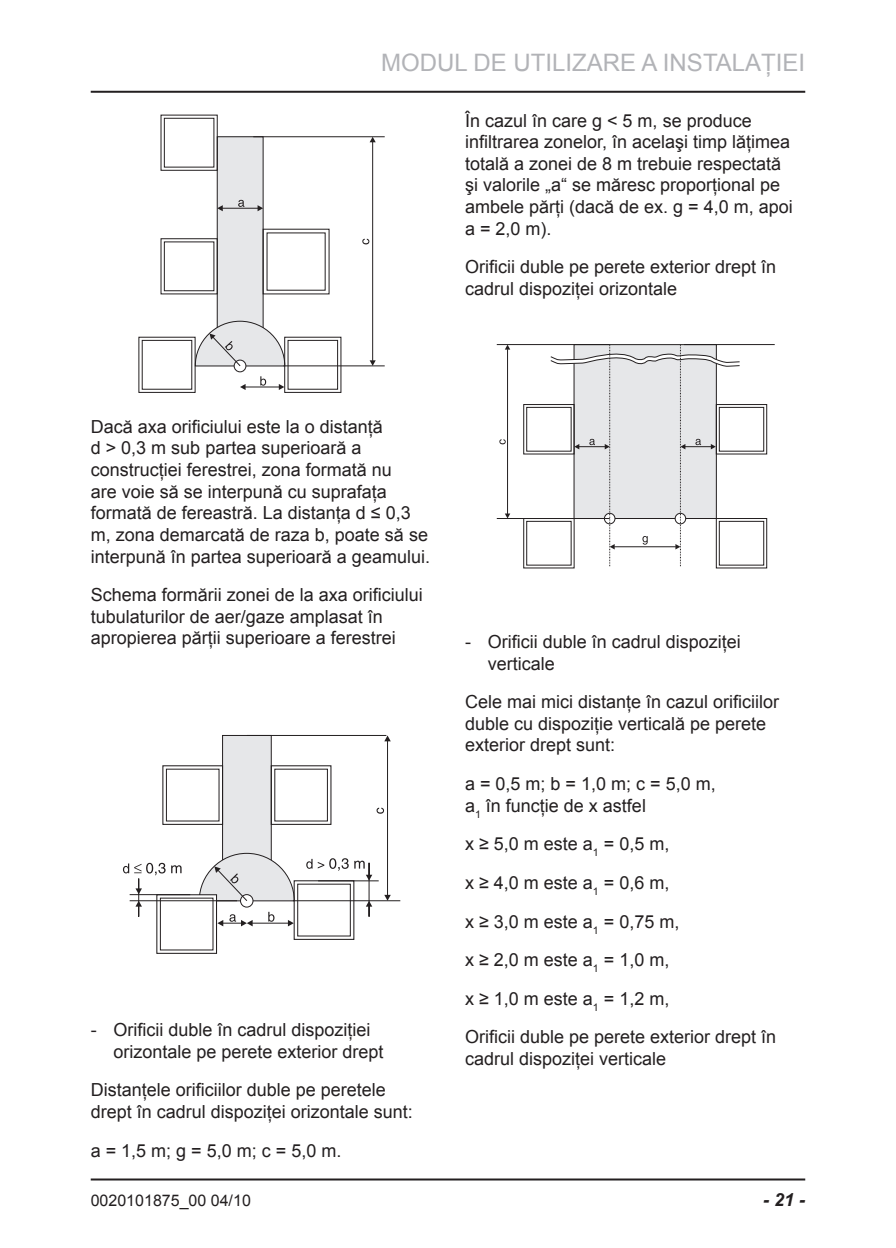
<style>
.page{position:relative;width:896px;height:1248px;background:#fff}
.page>*{position:absolute;margin:0;border:0;box-sizing:border-box;transform-origin:0 0}
.t1{font:24px "Arial";color:#b2b3b7}
.t2{font:18px/21.6px "Arial";color:#231f20}
.t3{font:italic 700 18px "Arial";color:#231f20}
.t4{font:16px "Arial";color:#231f20}
</style>
<div class="page">
<hr style="left:91px;top:91px;width:714px;height:2px;background:#231f20">
<hr style="left:91px;top:1178px;width:714px;height:2px;background:#231f20">
<div style="left:217px;top:137px;width:46px;height:205px;background:#e6e7e9"></div>
<div style="left:234px;top:360px;width:12px;height:12px;border:1px solid #231f20;border-radius:50%"></div>
<hr style="left:245px;top:386px;width:34px;height:1px;background:#231f20">
<svg style="left:240px;top:384px;width:6px;height:6px"></svg>
<svg style="left:279px;top:384px;width:5px;height:6px"></svg>
<hr style="left:222px;top:208px;width:36px;height:1px;background:#231f20">
<svg style="left:217px;top:205px;width:6px;height:6px"></svg>
<svg style="left:258px;top:205px;width:5px;height:6px"></svg>
<svg style="left:260px;top:376px;width:6px;height:9px"></svg>
<svg style="left:238px;top:200px;width:6px;height:7px"></svg>
<svg style="left:195px;top:321px;width:90px;height:45px"></svg>
<svg style="left:362px;top:239px;width:7px;height:5px"></svg>
<div style="left:160px;top:115px;width:58px;height:56px;border:1px solid #231f20"></div>
<div style="left:164px;top:118px;width:50px;height:49px;border:1px solid #231f20"></div>
<div style="left:160px;top:238px;width:58px;height:56px;border:1px solid #231f20"></div>
<div style="left:164px;top:241px;width:50px;height:50px;border:1px solid #231f20"></div>
<div style="left:284px;top:337px;width:57px;height:56px;border:1px solid #231f20"></div>
<div style="left:288px;top:340px;width:50px;height:49px;border:1px solid #231f20"></div>
<div style="left:138px;top:337px;width:58px;height:56px;border:1px solid #231f20"></div>
<hr style="left:372px;top:142px;width:1px;height:219px;background:#231f20">
<svg style="left:370px;top:137px;width:6px;height:5px"></svg>
<svg style="left:370px;top:360px;width:6px;height:5px"></svg>
<hr style="left:283px;top:365px;width:102px;height:1px;background:#231f20">
<hr style="left:253px;top:136px;width:132px;height:1px;background:#231f20">
<div style="left:223px;top:735px;width:48px;height:140px;background:#e6e7e9"></div>
<div style="left:222px;top:735px;width:49px;height:140px;border:1px solid #231f20"></div>
<div style="left:240px;top:894px;width:13px;height:13px;border:1px solid #231f20;border-radius:50%"></div>
<hr style="left:252px;top:922px;width:36px;height:1px;background:#231f20">
<svg style="left:288px;top:919px;width:6px;height:7px"></svg>
<hr style="left:138px;top:878px;width:1px;height:38px;background:#231f20">
<svg style="left:135px;top:901px;width:7px;height:5px"></svg>
<svg style="left:135px;top:888px;width:7px;height:6px"></svg>
<hr style="left:369px;top:862px;width:1px;height:54px;background:#231f20">
<svg style="left:366px;top:901px;width:6px;height:5px"></svg>
<svg style="left:268px;top:911px;width:6px;height:10px"></svg>
<svg style="left:199px;top:852px;width:95px;height:49px"></svg>
<svg style="left:217px;top:914px;width:36px;height:12px"></svg>
<svg style="left:123px;top:862px;width:59px;height:13px"></svg>
<svg style="left:306px;top:858px;width:6px;height:10px"></svg>
<svg style="left:318px;top:858px;width:54px;height:22px"></svg>
<svg style="left:376px;top:807px;width:8px;height:6px"></svg>
<div style="left:297px;top:883px;width:54px;height:53px;border:1px solid #231f20"></div>
<svg style="left:158px;top:896px;width:57px;height:55px"></svg>
<div style="left:156px;top:894px;width:61px;height:59px;border:1px solid #231f20"></div>
<div style="left:160px;top:898px;width:53px;height:51px;background:#fff"></div>
<hr style="left:387px;top:740px;width:1px;height:155px;background:#231f20">
<svg style="left:384px;top:735px;width:7px;height:6px"></svg>
<svg style="left:384px;top:894px;width:7px;height:6px"></svg>
<hr style="left:293px;top:900px;width:107px;height:1px;background:#231f20">
<hr style="left:130px;top:900px;width:107px;height:1px;background:#231f20">
<hr style="left:130px;top:894px;width:60px;height:1px;background:#231f20">
<hr style="left:318px;top:880px;width:61px;height:1px;background:#231f20">
<hr style="left:247px;top:735px;width:139px;height:1px;background:#231f20">
<svg style="left:499px;top:439px;width:7px;height:5px"></svg>
<div style="left:523px;top:404px;width:51px;height:50px;border:1px solid #231f20"></div>
<div style="left:526px;top:407px;width:45px;height:44px;border:1px solid #231f20"></div>
<div style="left:523px;top:518px;width:51px;height:50px;border:1px solid #231f20"></div>
<div style="left:526px;top:521px;width:45px;height:44px;border:1px solid #231f20"></div>
<div style="left:716px;top:518px;width:51px;height:50px;border:1px solid #231f20"></div>
<div style="left:719px;top:521px;width:45px;height:44px;border:1px solid #231f20"></div>
<div style="left:716px;top:404px;width:51px;height:50px;border:1px solid #231f20"></div>
<div style="left:719px;top:407px;width:45px;height:44px;border:1px solid #231f20"></div>
<hr style="left:507px;top:349px;width:1px;height:165px;background:#231f20">
<svg style="left:505px;top:345px;width:5px;height:4px"></svg>
<svg style="left:505px;top:513px;width:5px;height:5px"></svg>
<svg style="left:550px;top:344px;width:190px;height:222px"></svg>
<hr style="left:497px;top:518px;width:113px;height:1px;background:#231f20">
<hr style="left:497px;top:344px;width:113px;height:1px;background:#231f20">
<hr style="left:684px;top:344px;width:91px;height:1px;background:#231f20">
<h1 class="t1" style="left:381px;top:50px;width:426px">MODUL DE UTILIZARE A INSTALAŢIEI</h1>
<p class="t2" style="left:465px;top:109px;width:329px">În cazul în care g &lt; 5 m, se produce infiltrarea zonelor, în acelaşi timp lăţimea totală a zonei de 8 m trebuie respectată şi valorile „a“ se măresc proporţional pe ambele părţi (dacă de ex. g = 4,0 m, apoi a = 2,0 m).</p>
<p class="t2" style="left:465px;top:256px;width:313px">Orificii duble pe perete exterior drept în cadrul dispoziţei orizontale</p>
<p class="t2" style="left:91px;top:416px;width:341px">Dacă axa orificiului este la o distanţă<br>d &gt; 0,3 m sub partea superioară a construcţiei ferestrei, zona formată nu<br>are voie să se interpună cu suprafaţa formată de fereastră. La distanţa d ≤ 0,3 m, zona demarcată de raza b, poate să se interpună în partea superioară a geamului.</p>
<p class="t2" style="left:91px;top:584px;width:334px">Schema formării zonei de la axa orificiului tubulaturilor de aer/gaze amplasat în apropierea părţii superioare a ferestrei</p>
<p class="t2" style="left:113px;top:1018px;width:272px;text-indent:-23px">- Orificii duble în cadrul dispoziţiei orizontale pe perete exterior drept</p>
<p class="t2" style="left:91px;top:1079px;width:324px">Distanţele orificiilor duble pe peretele drept în cadrul dispoziţei orizontale sunt:</p>
<p class="t2" style="left:91px;top:1139px;width:252px">a = 1,5 m; g = 5,0 m; c = 5,0 m.</p>
<p class="t2" style="left:488px;top:630px;width:255px;text-indent:-23px">- Orificii duble în cadrul dispoziţei verticale</p>
<p class="t2" style="left:465px;top:691px;width:316px">Cele mai mici distanţe în cazul orificiilor duble cu dispoziţie verticală pe perete exterior drept sunt:</p>
<p class="t2" style="left:465px;top:773px;width:252px">a = 0,5 m; b = 1,0 m; c = 5,0 m, a<sub>1</sub> în funcţie de x astfel</p>
<p class="t2" style="left:465px;top:824px;width:313px;line-height:38.6px">x ≥ 5,0 m este a<sub>1</sub> = 0,5 m,<br>x ≥ 4,0 m este a<sub>1</sub> = 0,6 m,<br>x ≥ 3,0 m este a<sub>1</sub> = 0,75 m,<br>x ≥ 2,0 m este a<sub>1</sub> = 1,0 m,<br>x ≥ 1,0 m este a<sub>1</sub> = 1,2 m,<br>Orificii duble pe perete exterior drept în</p>
<p class="t2" style="left:465px;top:1047px;width:203px">cadrul dispoziţei verticale</p>
<p class="t4" style="left:91px;top:1191px;width:162px">0020101875_00 04/10</p>
<p class="t3" style="left:763px;top:1189px;width:44px">- 21 -</p>
</div>
